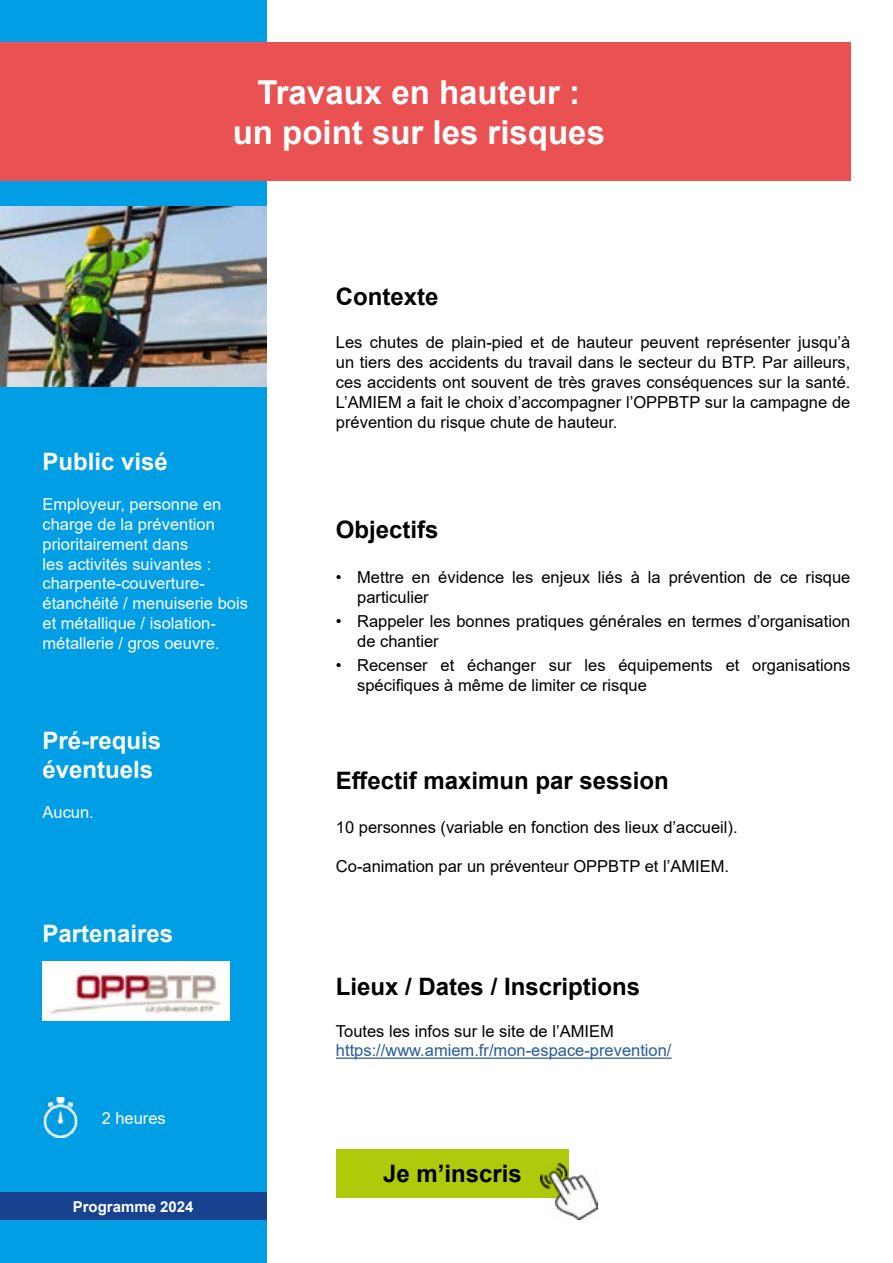
<style>
.page{position:relative;width:893px;height:1263px;background:#fff}
.page>*{position:absolute;margin:0;border:0;box-sizing:border-box;transform-origin:0 0}
.t1{font:700 33px/39.6px "Arial";color:#fff;text-align:center}
.t2{font:700 24px "Arial";color:#000}
.t3{font:700 24px/28.8px "Arial";color:#fff}
.t4{font:16.5px/19.8px "Arial";color:#000}
.t5{font:16.5px/19.8px "Arial";color:#fff}
.t6{font:16.5px "Arial";color:#265b9b}
.t7{font:700 15px "Arial";color:#fff}
</style>
<div class="page">
<div style="left:0;top:0;width:266px;height:1263px;background:#009ee4"></div>
<div style="left:0;top:43px;width:850px;height:138px;background:#ea5153"></div>
<div style="left:336px;top:1149px;width:233px;height:49px;background:#afca0b"></div>
<img style="left:540px;top:1164px;width:58px;height:55px">
<div style="left:0;top:1192px;width:266px;height:28px;background:#17428f"></div>
<img style="left:43px;top:1098px;width:36px;height:39px">
<img style="left:43px;top:961px;width:187px;height:59px">
<hr style="left:336px;top:1057px;width:336px;height:2px;background:#265b9b">
<img style="left:0;top:206px;width:266px;height:180px">
<h1 class="t1" style="left:233px;top:76px;width:374px">Travaux en hauteur :<br>un point sur les risques</h1>
<h2 class="t2" style="left:336px;top:287px;width:104px">Contexte</h2>
<h2 class="t3" style="left:43px;top:449px;width:127px">Public visé</h2>
<p class="t5" style="left:43px;top:496px;width:207px">Employeur, personne en charge de la prévention prioritairement dans<br>les activités suivantes : charpente-couverture&shy;étanchéité / menuiserie bois et métallique / isolation&shy;métallerie / gros oeuvre.</p>
<h2 class="t3" style="left:43px;top:729px;width:120px">Pré-requis éventuels</h2>
<p class="t5" style="left:43px;top:804px;width:53px">Aucun.</p>
<h2 class="t3" style="left:43px;top:921px;width:132px">Partenaires</h2>
<p class="t5" style="left:102px;top:1109px;width:66px">2 heures</p>
<p class="t7" style="left:73px;top:1201px;width:122px">Programme 2024</p>
<p class="t4" style="left:336px;top:334px;width:516px;text-align:justify">Les chutes de plain-pied et de hauteur peuvent représenter jusqu’à un tiers des accidents du travail dans le secteur du BTP. Par ailleurs, ces accidents ont souvent de très graves conséquences sur la santé.<br>L’AMIEM a fait le choix d’accompagner l’OPPBTP sur la campagne de prévention du risque chute de hauteur.</p>
<h2 class="t2" style="left:336px;top:520px;width:104px">Objectifs</h2>
<p class="t4" style="left:357px;top:569px;width:495px;text-indent:-21px">• Mettre en évidence les enjeux liés à la prévention de ce risque particulier</p>
<p class="t4" style="left:357px;top:613px;width:495px;text-indent:-21px">• Rappeler les bonnes pratiques générales en termes d’organisation de chantier</p>
<p class="t4" style="left:357px;top:657px;width:495px;text-indent:-21px">• Recenser et échanger sur les équipements et organisations spécifiques à même de limiter ce risque</p>
<h2 class="t2" style="left:336px;top:764px;width:334px">Effectif maximun par session</h2>
<p class="t4" style="left:336px;top:817px;width:403px">10 personnes (variable en fonction des lieux d’accueil).</p>
<p class="t4" style="left:336px;top:858px;width:395px">Co-animation par un préventeur OPPBTP et l’AMIEM.</p>
<h2 class="t2" style="left:336px;top:977px;width:306px">Lieux / Dates / Inscriptions</h2>
<p class="t4" style="left:336px;top:1022px;width:279px">Toutes les infos sur le site de l’AMIEM</p>
<p class="t6" style="left:336px;top:1039px;width:337px">https://www.amiem.fr/mon-espace-prevention/</p>
<h2 class="t2" style="left:383px;top:1164px;width:140px">Je m’inscris</h2>
</div>
